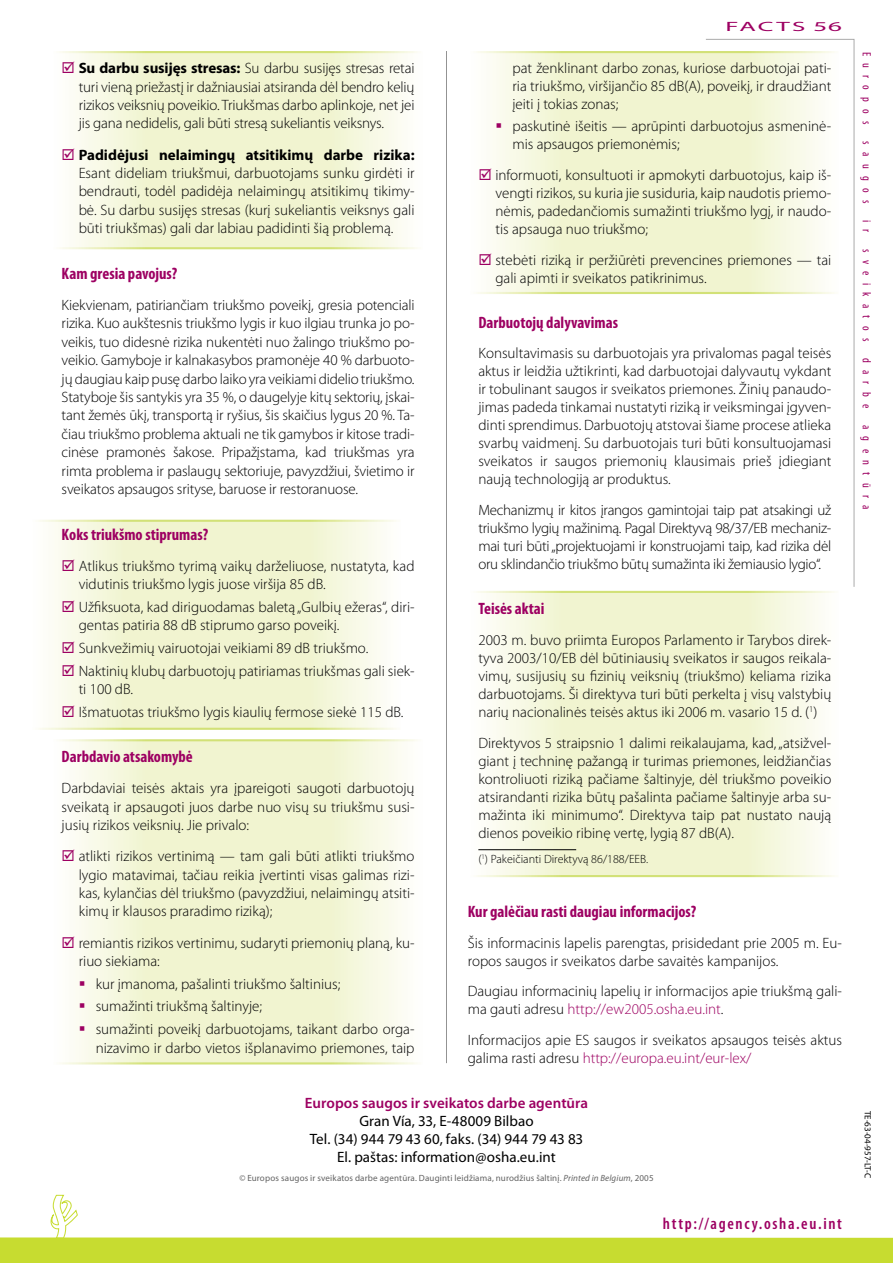
<style>
.page{position:relative;width:893px;height:1263px;background:#fff}
.page>*{position:absolute;margin:0;border:0;box-sizing:border-box;transform-origin:0 0}
.t1{font:700 condensed 16.5px "Myriad Pro";color:#9d0062}
.t2{font:600 condensed 16.5px "Myriad Pro";letter-spacing:.1em;color:#9d0062}
.t3{font:300 15px/18px "Myriad Pro";color:#000;text-align:justify}
.t4{font:15px/18px "Myriad Pro";color:#000;text-align:center}
.t5{font:700 15px "Myriad Pro";color:#000}
.t6{font:600 15px "Myriad Pro";letter-spacing:.005em;color:#9d0062}
.t7{font:13.5px "Myriad Pro";letter-spacing:.06em;color:#9d0062;scale:2 1}
.t8{font:condensed 12px "Myriad Pro";letter-spacing:.61em;color:#9d0062}
.t9{font:300 12px "Myriad Pro";color:#000}
.t10{font:9px "Myriad Pro";letter-spacing:.02em;color:#636363}
.t11{font:9px "Myriad Pro";color:#000}
.s1{font-weight:700}
.s2{color:#9d0062}
.s3{font-style:italic}
</style>
<div class="page">
<svg style="left:43px;top:522px;width:348px;height:206px"></svg>
<svg style="left:478px;top:593px;width:343px;height:282px"></svg>
<svg style="left:484px;top:53px;width:221px;height:239px"></svg>
<svg style="left:65px;top:741px;width:348px;height:321px"></svg>
<svg style="left:68px;top:53px;width:342px;height:194px"></svg>
<svg style="left:705px;top:39px;width:150px;height:548px"></svg>
<hr style="left:446px;top:51px;width:1px;height:1012px;background:#939393">
<hr style="left:478px;top:849px;width:98px;height:1px;background:#000">
<svg style="left:0;top:1194px;width:893px;height:69px"></svg>
<svg style="left:68px;top:62px;width:7px;height:11px"></svg>
<svg style="left:68px;top:148px;width:7px;height:12px"></svg>
<svg style="left:63px;top:559px;width:12px;height:12px"></svg>
<svg style="left:63px;top:600px;width:12px;height:12px"></svg>
<svg style="left:63px;top:641px;width:12px;height:12px"></svg>
<svg style="left:63px;top:664px;width:12px;height:11px"></svg>
<svg style="left:63px;top:705px;width:12px;height:12px"></svg>
<svg style="left:65px;top:850px;width:10px;height:11px"></svg>
<svg style="left:65px;top:936px;width:10px;height:12px"></svg>
<svg style="left:80px;top:981px;width:4px;height:4px"></svg>
<svg style="left:80px;top:1004px;width:4px;height:4px"></svg>
<svg style="left:80px;top:1026px;width:4px;height:5px"></svg>
<svg style="left:497px;top:123px;width:4px;height:5px"></svg>
<svg style="left:484px;top:168px;width:7px;height:12px"></svg>
<svg style="left:484px;top:253px;width:7px;height:12px"></svg>
<p class="t3" style="left:79px;top:59px;width:337px;line-height:18.5px"><span class="s1">Su darbu susijęs stresas:</span> Su darbu susijęs stresas retai turi vieną priežastį ir dažniausiai atsiranda dėl bendro kelių rizikos veiksnių poveikio. Triukšmas darbo aplinkoje, net jei jis gana nedidelis, gali būti stresą sukeliantis veiksnys.</p>
<p class="t5" style="left:79px;top:146px;width:337px">Padidėjusi nelaimingų atsitikimų darbe rizika:</p>
<p class="t3" style="left:79px;top:164px;width:337px;line-height:18.5px">Esant dideliam triukšmui, darbuotojams sunku girdėti ir bendrauti, todėl padidėja nelaimingų atsitikimų tikimy&shy;bė. Su darbu susijęs stresas (kurį sukeliantis veiksnys gali būti triukšmas) gali dar labiau padidinti šią problemą.</p>
<p class="t1" style="left:62px;top:264px;width:117px">Kam gresia pavojus?</p>
<p class="t3" style="left:62px;top:296px;width:354px;line-height:18.5px">Kiekvienam, patiriančiam triukšmo poveikį, gresia potenciali rizika. Kuo aukštesnis triukšmo lygis ir kuo ilgiau trunka jo po&shy;veikis, tuo didesnė rizika nukentėti nuo žalingo triukšmo po&shy;veikio. Gamyboje ir kalnakasybos pramonėje 40 % darbuoto&shy;jų daugiau kaip pusę darbo laiko yra veikiami didelio triukšmo.<br>Statyboje šis santykis yra 35 %, o daugelyje kitų sektorių, įskai&shy;tant žemės ūkį, transportą ir ryšius, šis skaičius lygus 20 %. Ta&shy;čiau triukšmo problema aktuali ne tik gamybos ir kitose tradi&shy;cinėse pramonės šakose. Pripažįstama, kad triukšmas yra rimta problema ir paslaugų sektoriuje, pavyzdžiui, švietimo ir sveikatos apsaugos srityse, baruose ir restoranuose.</p>
<p class="t1" style="left:62px;top:525px;width:148px">Koks triukšmo stiprumas?</p>
<p class="t3" style="left:79px;top:557px;width:337px;line-height:18.5px">Atlikus triukšmo tyrimą vaikų darželiuose, nustatyta, kad vidutinis triukšmo lygis juose viršija 85 dB.</p>
<p class="t3" style="left:79px;top:598px;width:337px;line-height:18.5px">Užfiksuota, kad diriguodamas baletą „Gulbių ežeras“, diri&shy;gentas patiria 88 dB stiprumo garso poveikį.</p>
<p class="t3" style="left:79px;top:637px;width:337px;line-height:22.6px">Sunkvežimių vairuotojai veikiami 89 dB triukšmo.<br>Naktinių klubų darbuotojų patiriamas triukšmas gali siek-</p>
<p class="t3" style="left:79px;top:678px;width:326px;line-height:22.6px">ti 100 dB.<br>Išmatuotas triukšmo lygis kiaulių fermose siekė 115 dB.</p>
<p class="t1" style="left:62px;top:747px;width:133px">Darbdavio atsakomybė</p>
<p class="t3" style="left:62px;top:779px;width:354px;line-height:18.5px">Darbdaviai teisės aktais yra įpareigoti saugoti darbuotojų sveikatą ir apsaugoti juos darbe nuo visų su triukšmu susi&shy;jusių rizikos veiksnių. Jie privalo:</p>
<p class="t3" style="left:79px;top:847px;width:337px;line-height:18.5px">atlikti rizikos vertinimą — tam gali būti atlikti triukšmo lygio matavimai, tačiau reikia įvertinti visas galimas rizi&shy;kas, kylančias dėl triukšmo (pavyzdžiui, nelaimingų atsiti&shy;kimų ir klausos praradimo riziką);</p>
<p class="t3" style="left:79px;top:934px;width:337px;line-height:18.5px">remiantis rizikos vertinimu, sudaryti priemonių planą, ku&shy;riuo siekiama:</p>
<p class="t3" style="left:96px;top:973px;width:320px;line-height:22.6px;text-align:left">kur įmanoma, pašalinti triukšmo šaltinius;<br>sumažinti triukšmą šaltinyje;<br>sumažinti poveikį darbuotojams, taikant darbo orga-</p>
<p class="t3" style="left:96px;top:1039px;width:320px">nizavimo ir darbo vietos išplanavimo priemones, taip</p>
<p class="t7" style="left:725px;top:19px;width:60px">FACTS 56</p>
<p class="t3" style="left:512px;top:59px;width:320px">pat ženklinant darbo zonas, kuriose darbuotojai pati&shy;ria triukšmo, viršijančio 85 dB(A), poveikį, ir draudžiant įeiti į tokias zonas;</p>
<p class="t3" style="left:512px;top:117px;width:320px">paskutinė išeitis — aprūpinti darbuotojus asmeninė&shy;mis apsaugos priemonėmis;</p>
<p class="t3" style="left:495px;top:166px;width:337px">informuoti, konsultuoti ir apmokyti darbuotojus, kaip iš&shy;vengti rizikos, su kuria jie susiduria, kaip naudotis priemo&shy;nėmis, padedančiomis sumažinti triukšmo lygį, ir naudo&shy;tis apsauga nuo triukšmo;</p>
<p class="t3" style="left:495px;top:251px;width:337px">stebėti riziką ir peržiūrėti prevencines priemones — tai gali apimti ir sveikatos patikrinimus.</p>
<p class="t1" style="left:478px;top:313px;width:141px">Darbuotojų dalyvavimas</p>
<p class="t3" style="left:478px;top:345px;width:354px">Konsultavimasis su darbuotojais yra privalomas pagal teisės aktus ir leidžia užtikrinti, kad darbuotojai dalyvautų vykdant ir tobulinant saugos ir sveikatos priemones. Žinių panaudo&shy;jimas padeda tinkamai nustatyti riziką ir veiksmingai įgyven&shy;dinti sprendimus. Darbuotojų atstovai šiame procese atlieka svarbų vaidmenį. Su darbuotojais turi būti konsultuojamasi sveikatos ir saugos priemonių klausimais prieš įdiegiant naują technologiją ar produktus.</p>
<p class="t3" style="left:478px;top:501px;width:354px">Mechanizmų ir kitos įrangos gamintojai taip pat atsakingi už triukšmo lygių mažinimą. Pagal Direktyvą 98/37/EB mechaniz&shy;mai turi būti „projektuojami ir konstruojami taip, kad rizika dėl oru sklindančio triukšmo būtų sumažinta iki žemiausio lygio“.</p>
<p class="t1" style="left:478px;top:600px;width:68px">Teisės aktai</p>
<p class="t3" style="left:478px;top:631px;width:354px">2003 m. buvo priimta Europos Parlamento ir Tarybos direk&shy;tyva 2003/10/EB dėl būtiniausių sveikatos ir saugos reikala&shy;vimų, susijusių su fizinių veiksnių (triukšmo) keliama rizika darbuotojams. Ši direktyva turi būti perkelta į visų valstybių narių nacionalinės teisės aktus iki 2006 m. vasario 15 d. (<sup>1</sup>)</p>
<p class="t3" style="left:478px;top:734px;width:354px">Direktyvos 5 straipsnio 1 dalimi reikalaujama, kad, „atsižvel&shy;giant į techninę pažangą ir turimas priemones, leidžiančias kontroliuoti riziką pačiame šaltinyje, dėl triukšmo poveikio atsirandanti rizika būtų pašalinta pačiame šaltinyje arba su&shy;mažinta iki minimumo“. Direktyva taip pat nustato naują dienos poveikio ribinę vertę, lygią 87 dB(A).</p>
<p class="t9" style="left:478px;top:852px;width:171px">(<sup>1</sup>) Pakeičianti Direktyvą 86/188/EEB.</p>
<p class="t1" style="left:468px;top:902px;width:230px">Kur galėčiau rasti daugiau informacijos?</p>
<p class="t3" style="left:468px;top:934px;width:376px">Šis informacinis lapelis parengtas, prisidedant prie 2005 m. Eu&shy;ropos saugos ir sveikatos darbe savaitės kampanijos.</p>
<p class="t3" style="left:468px;top:982px;width:376px">Daugiau informacinių lapelių ir informacijos apie triukšmą gali&shy;ma gauti adresu <span class="s2">http://ew2005.osha.eu.int</span>.</p>
<p class="t3" style="left:468px;top:1031px;width:376px">Informacijos apie ES saugos ir sveikatos apsaugos teisės aktus galima rasti adresu <span class="s2">http://europa.eu.int/eur-lex/</span></p>
<p class="t6" style="left:305px;top:1094px;width:285px">Europos saugos ir sveikatos darbe agentūra</p>
<p class="t4" style="left:310px;top:1112px;width:275px">Gran Vía, 33, E-48009 Bilbao<br>Tel. (34) 944 79 43 60, faks. (34) 944 79 43 83<br>El. paštas: information@osha.eu.int</p>
<p class="t10" style="left:239px;top:1173px;width:416px">© Europos saugos ir sveikatos darbe agentūra. Dauginti leidžiama, nurodžius šaltinį. <span class="s3">Printed in Belgium</span>, 2005</p>
<p class="t2" style="left:663px;top:1214px;width:181px">http://agency.osha.eu.int</p>
<p class="t8" style="left:873px;top:52px;width:75px;rotate:90deg">Europos</p>
<p class="t8" style="left:873px;top:141px;width:64px;rotate:90deg">saugos</p>
<p class="t8" style="left:873px;top:220px;width:14px;rotate:90deg">i r</p>
<p class="t8" style="left:873px;top:249px;width:94px;rotate:90deg">sveikatos</p>
<p class="t8" style="left:873px;top:358px;width:52px;rotate:90deg">darbe</p>
<p class="t8" style="left:873px;top:425px;width:86px;rotate:90deg">agentūra</p>
<p class="t11" style="left:873px;top:1110px;width:69px;rotate:90deg">TE-63-04-957-LT-C</p>
</div>
